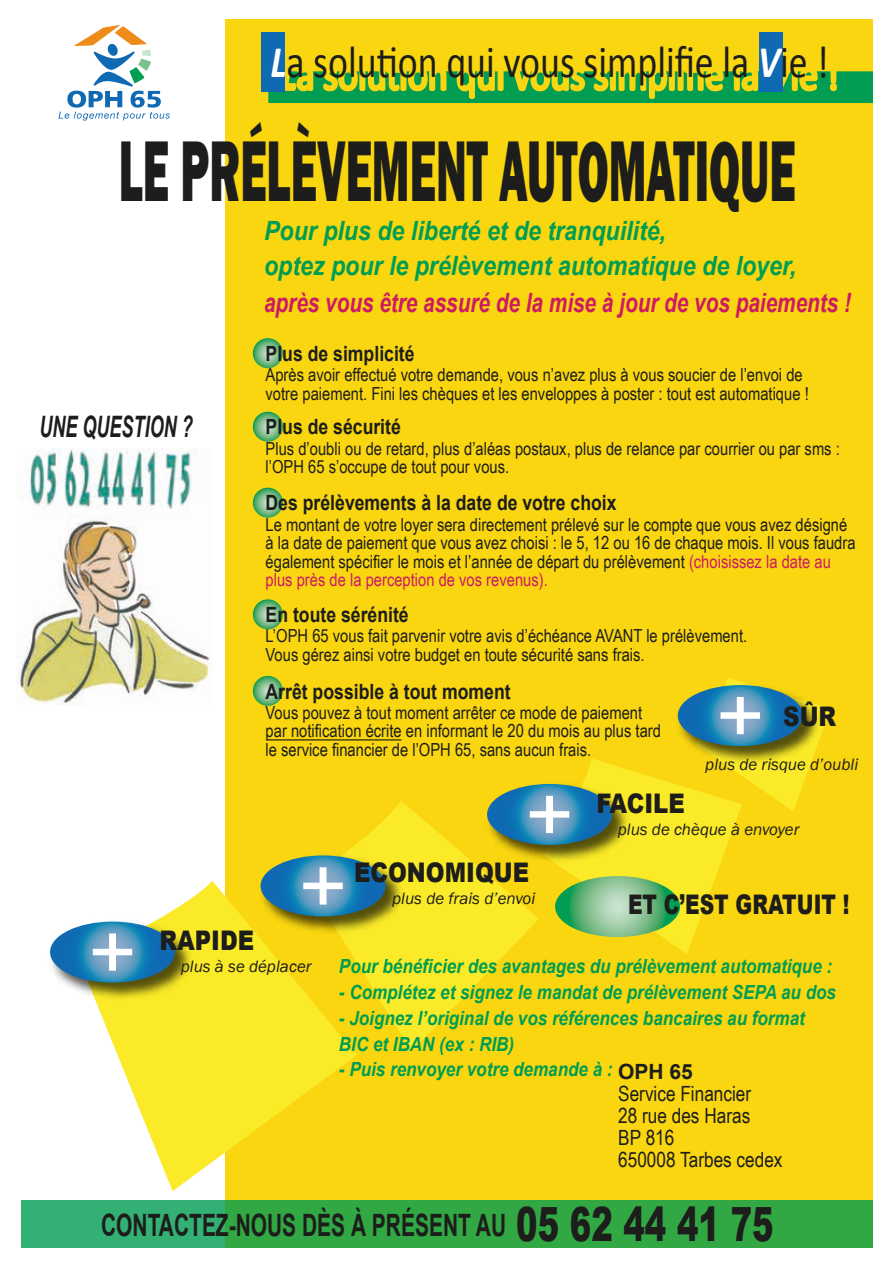
<style>
.page{position:relative;width:893px;height:1263px;background:#fff}
.page>*{position:absolute;margin:0;border:0;box-sizing:border-box;transform-origin:0 0}
.t1{font:800 88.65px "Franklin Gothic";color:#1d1d1b;scale:.51 1}
.t2{font:900 47.25px "Arial";color:#1d1d1b;scale:.68 1}
.t3{font:45.45px "Calibri";color:#1d1d1b;scale:.84 1}
.t4{font:700 30.75px "Arial";color:#1d1d1b;scale:.68 1}
.t5{font:italic 700 29.55px "Arial";color:#1d1d1b;scale:.61 1}
.t6{font:900 27px "Arial";color:#1d1d1b;scale:.84 1}
.t7{font:900 27px "Arial";color:#1d1d1b;scale:.75 1}
.t8{font:italic 700 26.55px/34.8px "Arial";color:#009d52;scale:.87 1}
.t9{font:italic 700 26.55px "Arial";color:#cd1a63;scale:.78 1}
.t10{font:700 21px "Arial";color:#1d1d1b;scale:.84 1}
.t11{font:21px/22.2px "Arial Narrow";color:#1d1d1b}
.t12{font:700 21px "Arial";color:#1d1d1b}
.t13{font:italic 700 19.5px/25.7px "Arial";color:#009d52;scale:.87 1}
.t14{font:18px/18.6px "Arial Narrow";color:#1d1d1b}
.t15{font:italic 16.95px "Franklin Gothic";color:#1d1d1b}
.s1{font-weight:700;font-style:italic;color:#fff}
.s2{color:#cd1a63}
</style>
<div class="page">
<div style="left:225px;top:19px;width:648px;height:1228px;background:#f9d610"></div>
<svg style="left:21px;top:1200px;width:852px;height:47px;background:#31a94f"></svg>
<svg style="left:97px;top:881px;width:259px;height:310px;fill:#faea27"></svg>
<svg style="left:306px;top:801px;width:199px;height:250px;fill:#faea27"></svg>
<svg style="left:268px;top:71px;width:605px;height:32px"></svg>
<div style="left:261px;top:32px;width:24px;height:59px;background:#0f6ab3"></div>
<div style="left:760px;top:32px;width:23px;height:59px;background:#0f6ab3"></div>
<svg style="left:58px;top:25px;width:112px;height:96px"></svg>
<svg style="left:253px;top:338px;width:30px;height:30px"></svg>
<svg style="left:253px;top:412px;width:30px;height:30px"></svg>
<svg style="left:253px;top:599px;width:30px;height:30px"></svg>
<svg style="left:253px;top:676px;width:30px;height:30px"></svg>
<svg style="left:253px;top:488px;width:30px;height:30px"></svg>
<hr style="left:267px;top:739px;width:134px;height:1px;background:#1d1d1b">
<img style="left:64px;top:916px;width:134px;height:90px">
<svg style="left:50px;top:921px;width:125px;height:61px;background:#5c99b3"></svg>
<img style="left:481px;top:801px;width:6px;height:67px">
<svg style="left:487px;top:678px;width:344px;height:276px"></svg>
<img style="left:255px;top:850px;width:154px;height:90px">
<svg style="left:261px;top:855px;width:125px;height:61px;background:#5b9499"></svg>
<img style="left:16px;top:448px;width:195px;height:257px">
<h3 class="t3" style="left:270px;top:34px;width:666px"><span class="s1">L</span>a solution qui vous simplifie la <span class="s1">V</span>ie !</h3>
<h1 class="t1" style="left:119px;top:114px;width:1329px">LE PRÉLÈVEMENT AUTOMATIQUE</h1>
<h3 class="t8" style="left:264px;top:214px;width:613px">Pour plus de liberté et de tranquilité,<br>optez pour le prélèvement automatique de loyer,</h3>
<h3 class="t9" style="left:264px;top:285px;width:754px">après vous être assuré de la mise à jour de vos paiements !</h3>
<p class="t10" style="left:266px;top:339px;width:179px">Plus de simplicité</p>
<h3 class="t5" style="left:39px;top:407px;width:253px">UNE QUESTION ?</h3>
<p class="t14" style="left:266px;top:365px;width:545px">Après avoir effectué votre demande, vous n’avez plus à vous soucier de l’envoi de votre paiement. Fini les chèques et les enveloppes à poster : tout est automatique !</p>
<p class="t10" style="left:266px;top:412px;width:163px">Plus de sécurité</p>
<p class="t14" style="left:266px;top:438px;width:576px">Plus d’oubli ou de retard, plus d’aléas postaux, plus de relance par courrier ou par sms : l’OPH 65 s’occupe de tout pour vous.</p>
<p class="t10" style="left:266px;top:488px;width:419px">Des prélèvements à la date de votre choix</p>
<p class="t14" style="left:266px;top:514px;width:591px">Le montant de votre loyer sera directement prélevé sur le compte que vous avez désigné à la date de paiement que vous avez choisi : le 5, 12 ou 16 de chaque mois. Il vous faudra également spécifier le mois et l’année de départ du prélèvement <span class="s2">(choisissez la date au plus près de la perception de vos revenus).</span></p>
<p class="t10" style="left:266px;top:600px;width:172px">En toute sérénité</p>
<p class="t14" style="left:266px;top:626px;width:483px">L’OPH 65 vous fait parvenir votre avis d’échéance AVANT le prélèvement.<br>Vous gérez ainsi votre budget en toute sécurité sans frais.</p>
<p class="t10" style="left:266px;top:676px;width:293px">Arrêt possible à tout moment</p>
<p class="t14" style="left:266px;top:702px;width:397px">Vous pouvez à tout moment arrêter ce mode de paiement par notification écrite en informant le 20 du mois au plus tard le service financier de l’OPH 65, sans aucun frais.</p>
<h3 class="t6" style="left:783px;top:697px;width:65px">SÛR</h3>
<p class="t15" style="left:705px;top:753px;width:155px">plus de risque d’oubli</p>
<h3 class="t6" style="left:597px;top:784px;width:107px">FACILE</h3>
<p class="t15" style="left:618px;top:818px;width:183px">plus de chèque à envoyer</p>
<h3 class="t6" style="left:354px;top:853px;width:210px">ECONOMIQUE</h3>
<p class="t15" style="left:392px;top:888px;width:145px">plus de frais d’envoi</p>
<h3 class="t7" style="left:628px;top:885px;width:297px">ET C’EST GRATUIT !</h3>
<h3 class="t6" style="left:160px;top:921px;width:114px">RAPIDE</h3>
<p class="t15" style="left:181px;top:956px;width:132px">plus à se déplacer</p>
<p class="t13" style="left:339px;top:954px;width:568px">Pour bénéficier des avantages du prélèvement automatique :</p>
<p class="t13" style="left:339px;top:980px;width:573px">- Complétez et signez le mandat de prélèvement SEPA au dos</p>
<p class="t13" style="left:339px;top:1006px;width:537px">- Joignez l’original de vos références bancaires au format<br>BIC et IBAN (ex : RIB)</p>
<p class="t13" style="left:339px;top:1057px;width:316px">- Puis renvoyer votre demande à :</p>
<p class="t12" style="left:618px;top:1056px;width:76px">OPH 65</p>
<p class="t11" style="left:618px;top:1081px;width:166px">Service Financier<br>28 rue des Haras<br>BP 816<br>650008 Tarbes cedex</p>
<h3 class="t4" style="left:101px;top:1203px;width:597px">CONTACTEZ-NOUS DÈS À PRÉSENT AU</h3>
<h2 class="t2" style="left:516px;top:1189px;width:380px">05 62 44 41 75</h2>
</div>
